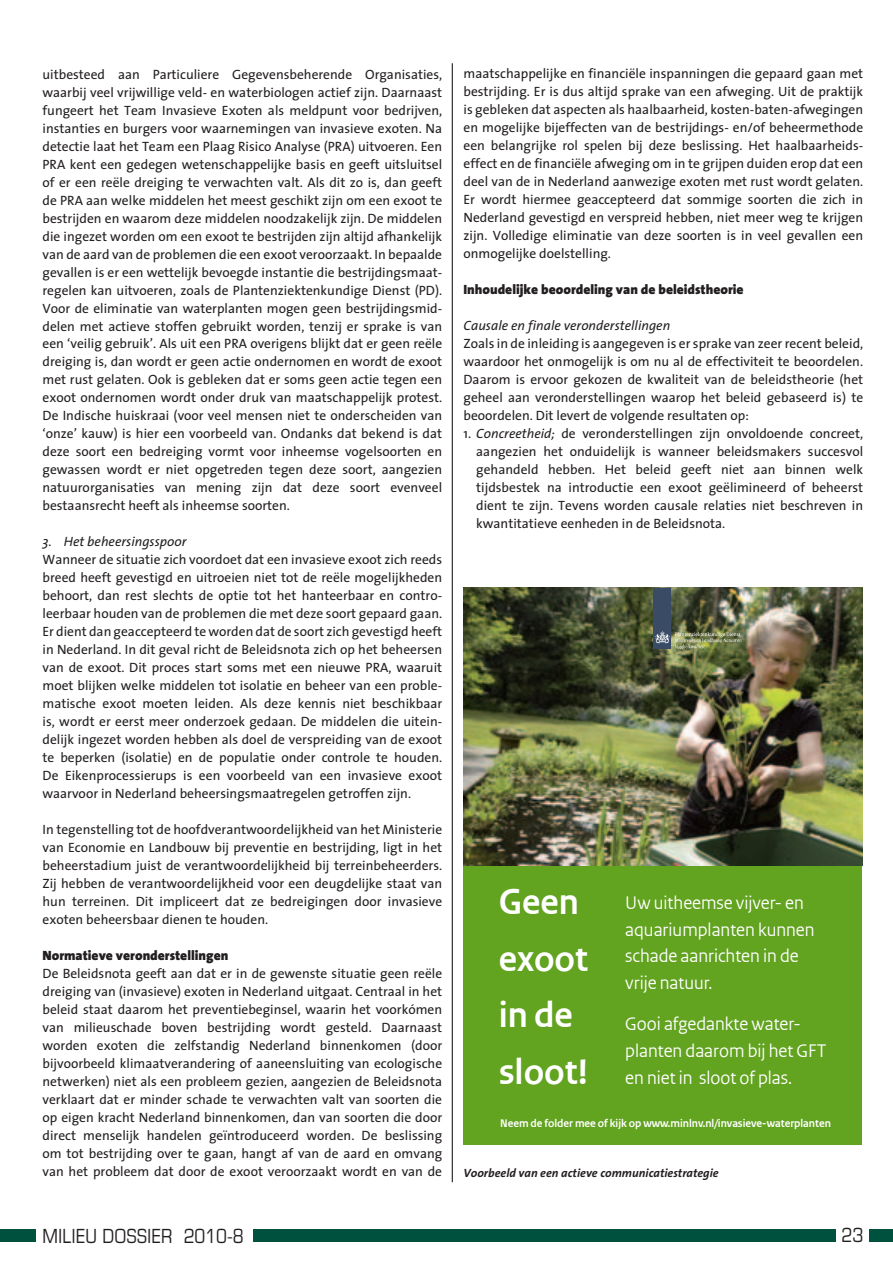
<style>
.page{position:relative;width:893px;height:1263px;background:#fff}
.page>*{position:absolute;margin:0;border:0;box-sizing:border-box;transform-origin:0 0}
.t1{font:700 37.65px/56.4px "Rijksoverheid Sans TT";color:#fff}
.t2{font:condensed 19.5px "Eurostile LT";color:#231f20}
.t3{font:19.2px/26.7px "Rijksoverheid Sans TT";color:#fff}
.t4{font:13.5px/18px "The Sans";color:#231f20;text-align:justify}
.t5{font:900 13.5px "The Sans";color:#231f20}
.t6{font:italic 13.5px "The Sans";color:#231f20}
.t7{font:italic 700 12px "The Sans";color:#231f20}
.t8{font:700 11.55px "Rijksoverheid Sans TT";color:#fff}
.s1{font-style:italic}
</style>
<div class="page">
<div style="left:253px;top:1229px;width:582px;height:13px;background:#00523e"></div>
<div style="left:869px;top:1229px;width:24px;height:13px;background:#00523e"></div>
<div style="left:0;top:1229px;width:35px;height:13px;background:#00523e"></div>
<div style="left:463px;top:607px;width:399px;height:538px;background:#62a320"></div>
<img style="left:463px;top:588px;width:399px;height:277px">
<div style="left:654px;top:588px;width:17px;height:60px;background:#3a4c65"></div>
<svg style="left:655px;top:631px;width:86px;height:17px"></svg>
<hr style="left:452px;top:63px;width:1px;height:1119px;background:#231f20">
<p class="t4" style="left:43px;top:65px;width:401px">uitbesteed aan Particuliere Gegevensbeherende Organisaties, waarbij veel vrijwillige veld- en waterbiologen actief zijn. Daarnaast fungeert het Team Invasieve Exoten als meldpunt voor bedrijven, instanties en burgers voor waarnemingen van invasieve exoten. Na detectie laat het Team een Plaag Risico Analyse (PRA) uitvoeren. Een PRA kent een gedegen wetenschappelijke basis en geeft uitsluitsel of er een reële dreiging te verwachten valt. Als dit zo is, dan geeft de PRA aan welke middelen het meest geschikt zijn om een exoot te bestrijden en waarom deze middelen noodzakelijk zijn. De middelen die ingezet worden om een exoot te bestrijden zijn altijd afhankelijk van de aard van de problemen die een exoot veroorzaakt. In bepaalde gevallen is er een wettelijk bevoegde instantie die bestrijdingsmaat&shy;regelen kan uitvoeren, zoals de Plantenziektenkundige Dienst (PD).<br>Voor de eliminatie van waterplanten mogen geen bestrijdingsmid&shy;delen met actieve stoffen gebruikt worden, tenzij er sprake is van een ‘veilig gebruik’. Als uit een PRA overigens blijkt dat er geen reële dreiging is, dan wordt er geen actie ondernomen en wordt de exoot met rust gelaten. Ook is gebleken dat er soms geen actie tegen een exoot ondernomen wordt onder druk van maatschappelijk protest.<br>De Indische huiskraai (voor veel mensen niet te onderscheiden van ‘onze’ kauw) is hier een voorbeeld van. Ondanks dat bekend is dat deze soort een bedreiging vormt voor inheemse vogelsoorten en gewassen wordt er niet opgetreden tegen deze soort, aangezien natuurorganisaties van mening zijn dat deze soort evenveel bestaansrecht heeft als inheemse soorten.</p>
<p class="t6" style="left:43px;top:531px;width:145px">3. Het beheersingsspoor</p>
<p class="t4" style="left:43px;top:550px;width:401px">Wanneer de situatie zich voordoet dat een invasieve exoot zich reeds breed heeft gevestigd en uitroeien niet tot de reële mogelijkheden behoort, dan rest slechts de optie tot het hanteerbaar en contro&shy;leerbaar houden van de problemen die met deze soort gepaard gaan.<br>Er dient dan geaccepteerd te worden dat de soort zich gevestigd heeft in Nederland. In dit geval richt de Beleidsnota zich op het beheersen van de exoot. Dit proces start soms met een nieuwe PRA, waaruit moet blijken welke middelen tot isolatie en beheer van een proble&shy;matische exoot moeten leiden. Als deze kennis niet beschikbaar is, wordt er eerst meer onderzoek gedaan. De middelen die uitein&shy;delijk ingezet worden hebben als doel de verspreiding van de exoot te beperken (isolatie) en de populatie onder controle te houden.<br>De Eikenprocessierups is een voorbeeld van een invasieve exoot waarvoor in Nederland beheersingsmaatregelen getroffen zijn.</p>
<p class="t4" style="left:43px;top:820px;width:401px">In tegenstelling tot de hoofdverantwoordelijkheid van het Ministerie van Economie en Landbouw bij preventie en bestrijding, ligt in het beheerstadium juist de verantwoordelijkheid bij terreinbeheerders.<br>Zij hebben de verantwoordelijkheid voor een deugdelijke staat van hun terreinen. Dit impliceert dat ze bedreigingen door invasieve exoten beheersbaar dienen te houden.</p>
<p class="t5" style="left:43px;top:944px;width:187px">Normatieve veronderstellingen</p>
<p class="t4" style="left:43px;top:964px;width:401px">De Beleidsnota geeft aan dat er in de gewenste situatie geen reële dreiging van (invasieve) exoten in Nederland uitgaat. Centraal in het beleid staat daarom het preventiebeginsel, waarin het voorkómen van milieuschade boven bestrijding wordt gesteld. Daarnaast worden exoten die zelfstandig Nederland binnenkomen (door bijvoorbeeld klimaatverandering of aaneensluiting van ecologische netwerken) niet als een probleem gezien, aangezien de Beleidsnota verklaart dat er minder schade te verwachten valt van soorten die op eigen kracht Nederland binnenkomen, dan van soorten die door direct menselijk handelen geïntroduceerd worden. De beslissing om tot bestrijding over te gaan, hangt af van de aard en omvang van het probleem dat door de exoot veroorzaakt wordt en van de</p>
<p class="t4" style="left:463px;top:64px;width:401px">maatschappelijke en financiële inspanningen die gepaard gaan met bestrijding. Er is dus altijd sprake van een afweging. Uit de praktijk is gebleken dat aspecten als haalbaarheid, kosten-baten-afwegingen en mogelijke bijeffecten van de bestrijdings- en/of beheermethode een belangrijke rol spelen bij deze beslissing. Het haalbaarheids&shy;effect en de financiële afweging om in te grijpen duiden erop dat een deel van de in Nederland aanwezige exoten met rust wordt gelaten.<br>Er wordt hiermee geaccepteerd dat sommige soorten die zich in Nederland gevestigd en verspreid hebben, niet meer weg te krijgen zijn. Volledige eliminatie van deze soorten is in veel gevallen een onmogelijke doelstelling.</p>
<p class="t5" style="left:463px;top:278px;width:282px">Inhoudelijke beoordeling van de beleidstheorie</p>
<p class="t6" style="left:463px;top:314px;width:208px">Causale en finale veronderstellingen</p>
<p class="t4" style="left:463px;top:334px;width:401px">Zoals in de inleiding is aangegeven is er sprake van zeer recent beleid, waardoor het onmogelijk is om nu al de effectiviteit te beoordelen.<br>Daarom is ervoor gekozen de kwaliteit van de beleidstheorie (het geheel aan veronderstellingen waarop het beleid gebaseerd is) te beoordelen. Dit levert de volgende resultaten op:</p>
<p class="t4" style="left:476px;top:424px;width:388px;text-indent:-13px">1. <span class="s1">Concreetheid;</span> de veronderstellingen zijn onvoldoende concreet, aangezien het onduidelijk is wanneer beleidsmakers succesvol gehandeld hebben. Het beleid geeft niet aan binnen welk tijdsbestek na introductie een exoot geëlimineerd of beheerst dient te zijn. Tevens worden causale relaties niet beschreven in kwantitatieve eenheden in de Beleidsnota.</p>
<h1 class="t1" style="left:499px;top:875px;width:91px">Geen exoot in de sloot!</h1>
<p class="t8" style="left:500px;top:1116px;width:332px">Neem de folder mee of kijk op www.minlnv.nl/invasieve-waterplanten</p>
<h3 class="t3" style="left:625px;top:889px;width:191px">Uw uitheemse vijver- en aquariumplanten kunnen schade aanrichten in de vrije natuur.</h3>
<h3 class="t3" style="left:625px;top:1011px;width:203px">Gooi afgedankte water&shy;planten daarom bij het GFT en niet in sloot of plas.</h3>
<p class="t7" style="left:463px;top:1162px;width:257px">Voorbeeld van een actieve communicatiestrategie</p>
<h2 class="t2" style="left:43px;top:1224px;width:203px">MILIEU DOSSIER 2010-8</h2>
<h2 class="t2" style="left:841px;top:1223px;width:23px">23</h2>
</div>
